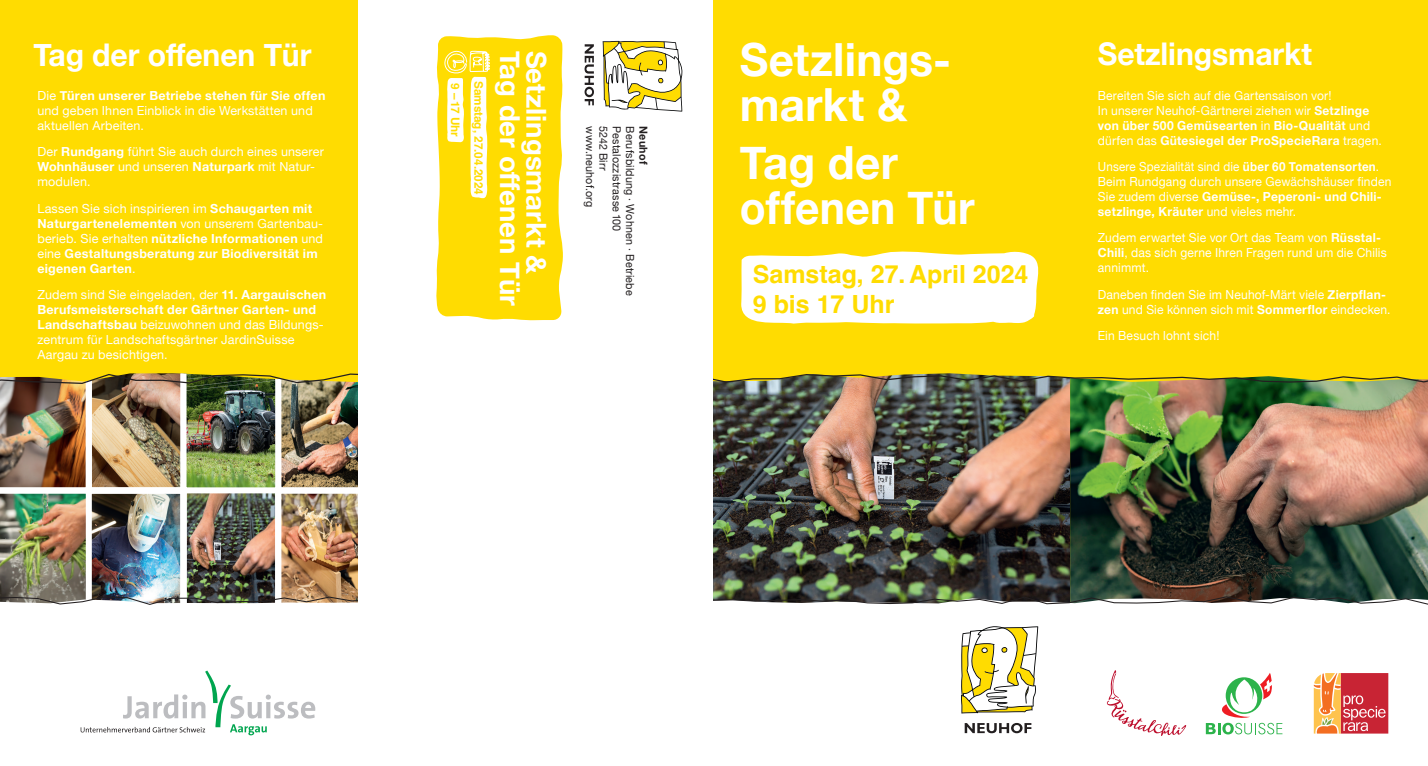
<style>
.page{position:relative;width:1428px;height:766px;background:#fff}
.page>*{position:absolute;margin:0;border:0;box-sizing:border-box;transform-origin:0 0}
.t1{font:700 45.62px/45.4px "Helvetica Neue";letter-spacing:.005em;color:#fff;scale:.96 1}
.t2{font:700 31.25px "Helvetica Neue";color:#fff;scale:.96 1}
.t3{font:700 27.5px "Helvetica Neue";color:#fff}
.t4{font:700 25px/30px "Helvetica";color:#ffdc01}
.t5{font:12.5px/15px "Helvetica Neue";letter-spacing:.015em;color:#fff}
.t6{font:12.5px/15px "Helvetica Neue";letter-spacing:.015em;color:#fff;scale:.96 1}
.t7{font:700 12.5px/15px "Helvetica Neue";letter-spacing:.02em;color:#fff}
.t8{font:12.5px/15px "Helvetica Neue";letter-spacing:.015em;color:#fff;scale:.93 1}
.t9{font:700 11.75px "Helvetica";color:#ffdc01}
.t10{font:11.12px/13.4px "Helvetica Neue";letter-spacing:.02em;color:#231f20;scale:.96 1}
.t11{font:700 11.12px "Helvetica Neue";letter-spacing:.025em;color:#231f20;scale:.96 1}
.s1{font-weight:700}
.s2{font-weight:400}
</style>
<div class="page">
<div style="left:0;top:0;width:1428px;height:765px;background:#ffdc01"></div>
<img style="left:0;top:373px;width:1428px;height:222px">
<div style="left:0;top:595px;width:1428px;height:170px;background:#fff"></div>
<svg style="left:961px;top:626px;width:77px;height:87px"></svg>
<svg style="left:965px;top:722px;width:66px;height:11px"></svg>
<svg style="left:1313px;top:672px;width:76px;height:62px;background:#de6e5b"></svg>
<svg style="left:1206px;top:672px;width:76px;height:62px;background:#dae6d5"></svg>
<svg style="left:1106px;top:670px;width:80px;height:65px;background:#f9ecee"></svg>
<svg style="left:81px;top:670px;width:234px;height:65px;background:#edf2f0"></svg>
<svg style="left:741px;top:251px;width:298px;height:73px;background:#fffceb"></svg>
<div style="left:358px;top:0;width:354px;height:765px;background:#fff"></div>
<svg style="left:436px;top:35px;width:127px;height:285px;background:#ffe024"></svg>
<svg style="left:603px;top:41px;width:79px;height:70px"></svg>
<svg style="left:585px;top:44px;width:9px;height:61px"></svg>
<h2 class="t2" style="left:34px;top:30px;width:291px">Tag der offenen Tür</h2>
<p class="t5" style="left:37px;top:89px;width:290px">Die <span class="s1">Türen unserer Betriebe stehen für Sie offen </span>und geben Ihnen Einblick in die Werkstätten und aktuellen Arbeiten.</p>
<p class="t5" style="left:37px;top:145px;width:288px">Der <span class="s1">Rundgang</span> führt Sie auch durch eines unserer<br><span class="s1">Wohnhäuser</span> und unseren <span class="s1">Naturpark</span> mit Natur&shy;modulen.</p>
<p class="t7" style="left:37px;top:201px;width:287px"><span class="s2">Lassen Sie sich inspirieren im</span> Schaugarten mit Naturgartenelementen <span class="s2">von unserem Gartenbau&shy;berieb. Sie erhalten</span> nützliche Informationen <span class="s2">und eine</span> Gestaltungsberatung zur Biodiversität im eigenen Garten<span class="s2">.</span></p>
<p class="t5" style="left:37px;top:288px;width:290px">Zudem sind Sie eingeladen, der <span class="s1">11. Aargauischen Berufsmeisterschaft der Gärtner Garten- und Landschaftsbau</span> beizuwohnen und das Bildungs&shy;zentrum für Landschaftsgärtner JardinSuisse Aargau zu besichtigen.</p>
<p class="t9" style="left:462px;top:83px;width:55px;rotate:90deg">9 – 17 Uhr</p>
<p class="t9" style="left:486px;top:81px;width:115px;rotate:90deg">Samstag, 27.04.2024</p>
<h3 class="t3" style="left:532px;top:51px;width:257px;rotate:90deg">Tag der offenen Tür</h3>
<h3 class="t3" style="left:558px;top:51px;width:225px;rotate:90deg">Setzlingsmarkt &amp;</h3>
<p class="t10" style="left:609px;top:126px;width:86px;rotate:90deg">5242 Birr www.neuhof.org</p>
<p class="t10" style="left:623px;top:126px;width:111px;rotate:90deg">Pestalozzistrasse100</p>
<p class="t10" style="left:636px;top:126px;width:178px;rotate:90deg">Berufsbildung · Wohnen · Betriebe</p>
<p class="t11" style="left:652px;top:126px;width:41px;rotate:90deg">Neuhof</p>
<h1 class="t1" style="left:740px;top:38px;width:222px">Setzlings&shy;markt &amp;</h1>
<h2 class="t2" style="left:1098px;top:30px;width:225px">Setzlingsmarkt</h2>
<p class="t6" style="left:1098px;top:88px;width:297px">Bereiten Sie sich auf die Gartensaison vor!<br>In unserer Neuhof-Gärtnerei ziehen wir <span class="s1">Setzlinge von über 500 Gemüsearten</span> in <span class="s1">Bio-Qualität</span> und dürfen das <span class="s1">Gütesiegel der ProSpecieRara</span> tragen.</p>
<p class="t8" style="left:1098px;top:160px;width:317px">Unsere Spezialität sind die <span class="s1">über 60 Tomatensorten</span>.<br>Beim Rundgang durch unsere Gewächshäuser finden Sie zudem diverse <span class="s1">Gemüse-, Peperoni- und Chili&shy;setzlinge, Kräuter</span> und vieles mehr.</p>
<p class="t6" style="left:1098px;top:231px;width:302px">Zudem erwartet Sie vor Ort das Team von <span class="s1">Rüsstal-<br>Chili</span>, das sich gerne Ihren Fragen rund um die Chilis annimmt.</p>
<p class="t6" style="left:1098px;top:287px;width:306px">Daneben finden Sie im Neuhof-Märt viele <span class="s1">Zierpflan&shy;zen</span> und Sie können sich mit <span class="s1">Sommerflor</span> eindecken.</p>
<p class="t6" style="left:1098px;top:328px;width:128px">Ein Besuch lohnt sich!</p>
<h1 class="t1" style="left:740px;top:141px;width:246px">Tag der offenen Tür</h1>
<h3 class="t4" style="left:753px;top:261px;width:277px">Samstag, 27.April 2024<br>9 bis 17 Uhr</h3>
</div>
